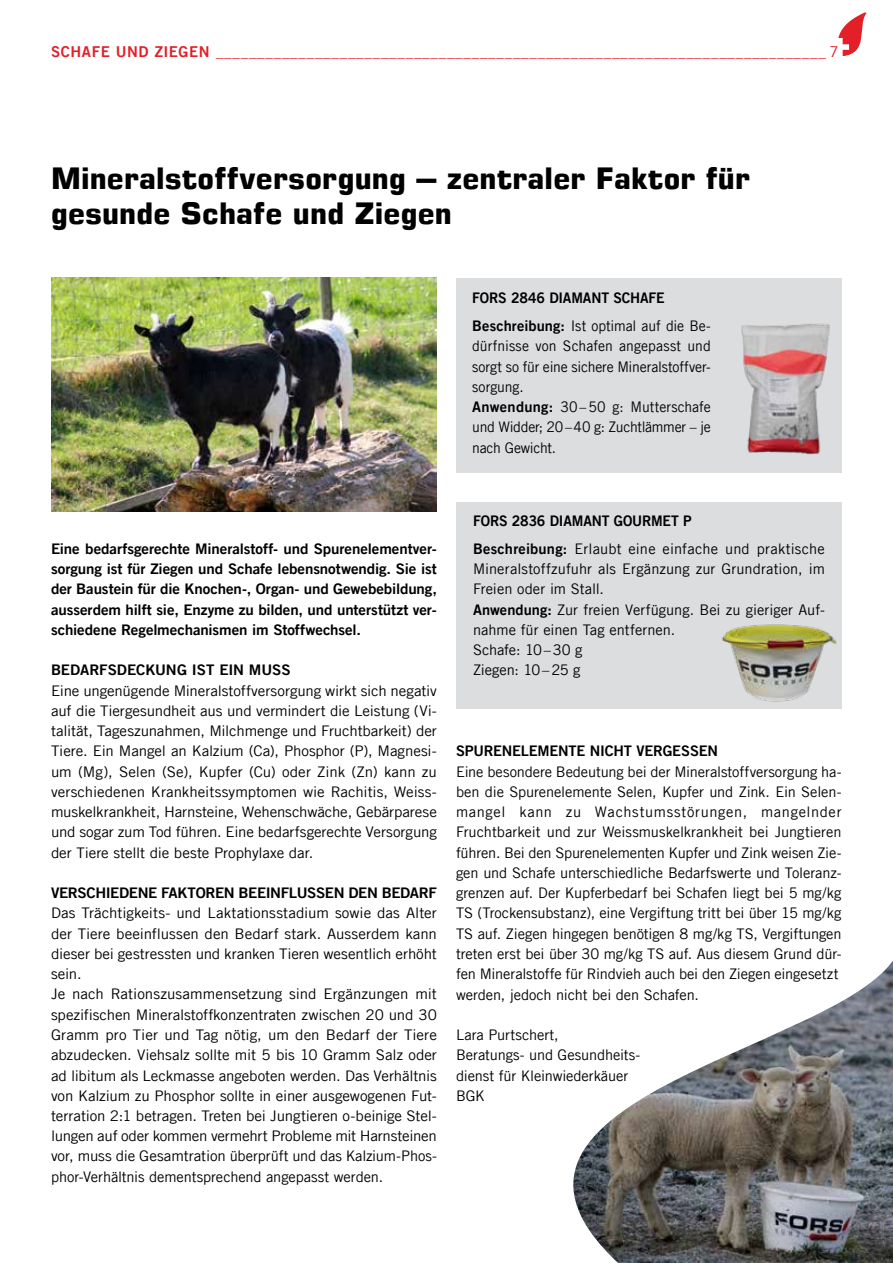
<style>
.page{position:relative;width:893px;height:1263px;background:#fff}
.page>*{position:absolute;margin:0;border:0;box-sizing:border-box;transform-origin:0 0}
.t1{font:700 30px/34.5px "Eurostile LT";letter-spacing:.005em;color:#000}
.t2{font:15px "Trade Gothic LT Com";color:#e31f27}
.t3{font:14.7px/20.2px "Trade Gothic LT Com";letter-spacing:-.005em;color:#000}
.t4{font:14.7px/20.2px "Trade Gothic LT Com Bd 2";letter-spacing:-.015em;color:#000;text-align:justify}
.t5{font:14.7px/20.2px "Trade Gothic LT Com";letter-spacing:-.005em;color:#000;scale:.96 1}
.t6{font:14.7px "Trade Gothic LT Com Bd 2";letter-spacing:-.015em;color:#000;scale:.96 1}
.s1{font-family:"Trade Gothic LT Com Bd 2"}
</style>
<div class="page">
<svg style="left:838px;top:12px;width:29px;height:44px"></svg>
<img style="left:51px;top:278px;width:386px;height:234px">
<img style="left:573px;top:961px;width:320px;height:302px">
<div style="left:456px;top:278px;width:386px;height:195px;background:#dcddde"></div>
<img style="left:741px;top:323px;width:89px;height:132px">
<div style="left:456px;top:502px;width:386px;height:207px;background:#dcddde"></div>
<img style="left:722px;top:624px;width:115px;height:78px">
<p class="t2" style="left:51px;top:43px;width:789px"><span class="s1">SCHAFE UND ZIEGEN</span> __________________________________________________________________________ 7</p>
<h1 class="t1" style="left:51px;top:161px;width:700px">Mineralstoffversorgung – zentraler Faktor für gesunde Schafe und Ziegen</h1>
<p class="t6" style="left:472px;top:289px;width:202px">FORS 2846 DIAMANT SCHAFE</p>
<p class="t5" style="left:472px;top:316px;width:250px"><span class="s1">Beschreibung:</span> Ist optimal auf die Be&shy;dürfnisse von Schafen angepasst und sorgt so für eine sichere Mineralstoffver&shy;sorgung.<br><span class="s1">Anwendung:</span> 30–50 g: Mutterschafe und Widder; 20–40 g: Zuchtlämmer – je nach Gewicht.</p>
<p class="t4" style="left:51px;top:538px;width:387px">Eine bedarfsgerechte Mineralstoff- und Spurenelementver&shy;sorgung ist für Ziegen und Schafe lebensnotwendig. Sie ist der Baustein für die Knochen-, Organ- und Gewebebildung, ausserdem hilft sie, Enzyme zu bilden, und unterstützt ver&shy;schiedene Regelmechanismen im Stoffwechsel.</p>
<p class="t4" style="left:51px;top:660px;width:241px">BEDARFSDECKUNG IST EIN MUSS</p>
<p class="t3" style="left:51px;top:680px;width:387px;text-align:justify">Eine ungenügende Mineralstoffversorgung wirkt sich negativ auf die Tiergesundheit aus und vermindert die Leistung (Vi&shy;talität, Tageszunahmen, Milchmenge und Fruchtbarkeit) der Tiere. Ein Mangel an Kalzium (Ca), Phosphor (P), Magnesi&shy;um (Mg), Selen (Se), Kupfer (Cu) oder Zink (Zn) kann zu verschiedenen Krankheitssymptomen wie Rachitis, Weiss&shy;muskelkrankheit, Harnsteine, Wehenschwäche, Gebärparese und sogar zum Tod führen. Eine bedarfsgerechte Versorgung der Tiere stellt die beste Prophylaxe dar.</p>
<p class="t4" style="left:51px;top:882px;width:387px">VERSCHIEDENE FAKTOREN BEEINFLUSSEN DEN BEDARF</p>
<p class="t3" style="left:51px;top:903px;width:387px">Das Trächtigkeits- und Laktationsstadium sowie das Alter der Tiere beeinflussen den Bedarf stark. Ausserdem kann dieser bei gestressten und kranken Tieren wesentlich erhöht sein.<br>Je nach Rationszusammensetzung sind Ergänzungen mit spezifischen Mineralstoffkonzentraten zwischen 20 und 30<br>Gramm pro Tier und Tag nötig, um den Bedarf der Tiere abzudecken. Viehsalz sollte mit 5 bis 10 Gramm Salz oder ad libitum als Leckmasse angeboten werden. Das Verhältnis von Kalzium zu Phosphor sollte in einer ausgewogenen Fut&shy;terration 2:1 betragen. Treten bei Jungtieren o-beinige Stel&shy;lungen auf oder kommen vermehrt Probleme mit Harnsteinen vor, muss die Gesamtration überprüft und das Kalzium-Phos&shy;phor-Verhältnis dementsprechend angepasst werden.</p>
<p class="t6" style="left:473px;top:512px;width:229px">FORS 2836 DIAMANT GOURMET P</p>
<p class="t3" style="left:473px;top:538px;width:353px"><span class="s1">Beschreibung:</span> Erlaubt eine einfache und praktische Mineralstoffzufuhr als Ergänzung zur Grundration, im Freien oder im Stall.<br><span class="s1">Anwendung:</span> Zur freien Verfügung. Bei zu gieriger Auf&shy;nahme für einen Tag entfernen.<br>Schafe: 10–30 g<br>Ziegen: 10–25 g</p>
<p class="t4" style="left:456px;top:741px;width:263px">SPURENELEMENTE NICHT VERGESSEN</p>
<p class="t3" style="left:456px;top:761px;width:387px">Eine besondere Bedeutung bei der Mineralstoffversorgung ha&shy;ben die Spurenelemente Selen, Kupfer und Zink. Ein Selen&shy;mangel kann zu Wachstumsstörungen, mangelnder Fruchtbarkeit und zur Weissmuskelkrankheit bei Jungtieren führen. Bei den Spurenelementen Kupfer und Zink weisen Zie&shy;gen und Schafe unterschiedliche Bedarfswerte und Toleranz&shy;grenzen auf. Der Kupferbedarf bei Schafen liegt bei 5 mg/kg TS (Trockensubstanz), eine Vergiftung tritt bei über 15 mg/kg TS auf. Ziegen hingegen benötigen 8 mg/kg TS, Vergiftungen treten erst bei über 30 mg/kg TS auf. Aus diesem Grund dür&shy;fen Mineralstoffe für Rindvieh auch bei den Ziegen eingesetzt werden, jedoch nicht bei den Schafen.</p>
<p class="t3" style="left:456px;top:1024px;width:186px">Lara Purtschert,<br>Beratungs- und Gesundheits&shy;dienst für Kleinwiederkäuer<br>BGK</p>
</div>
